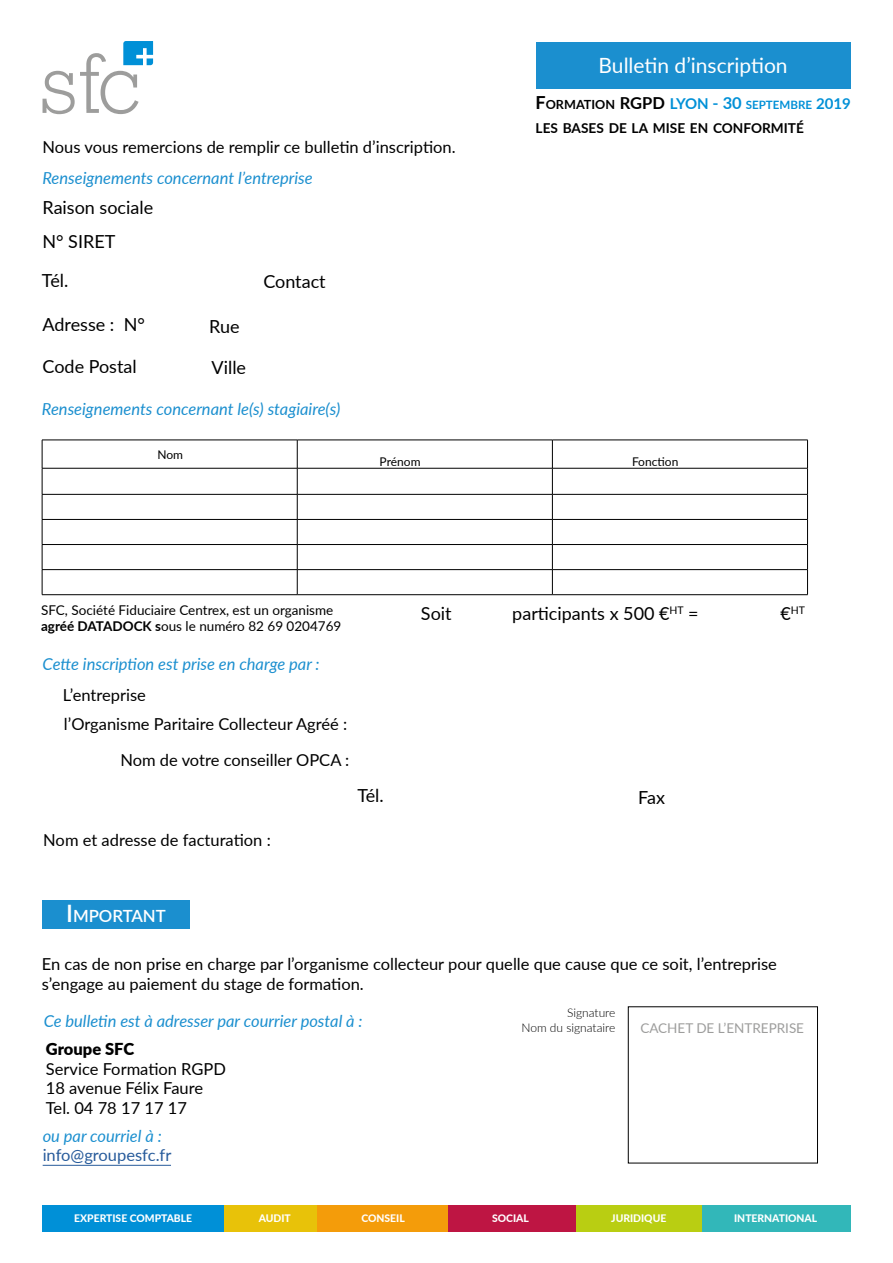
<style>
.page{position:relative;width:893px;height:1263px;background:#fff}
.page>*{position:absolute;margin:0;border:0;box-sizing:border-box;transform-origin:0 0}
.t1{font:21px "Lato";color:#fff}
.t2{font:18px/34px "Lato";color:#000}
.t3{font:600 16.8px "Lato";color:#fff}
.t4{font:16.5px/19.8px "Lato";color:#000}
.t5{font:italic 16.5px "Lato";color:#1b8fcf}
.t6{font:16.5px "Lato";color:#275b9b}
.t7{font:900 16.5px "Lato";color:#000}
.t8{font:700 13.65px "Lato";color:#000}
.t9{font:13.5px/16.2px "Lato";color:#000}
.t10{font:13.5px "Lato";color:#9d9d9c}
.t11{font:300 12px/15.3px "Lato";color:#000;text-align:right}
.t12{font:12px "Lato";color:#000}
.t13{font:700 11.55px "Lato";color:#0090d7}
.t14{font:10.5px "Lato";color:#000}
.t15{font:800 10.35px "Lato";color:#fff}
.s1{font-size:18px;color:#000}
.s2{font-size:12.6px;color:#000}
.s3{font-size:16.5px;color:#000}
.s4{font-size:15px}
.s5{font-size:16.5px}
.s6{font-weight:700}
.s7{font-size:18px}
.s8{font-size:24px}
</style>
<div class="page">
<div style="left:536px;top:43px;width:314px;height:46px;background:#1b8fcf"></div>
<svg style="left:43px;top:41px;width:110px;height:73px"></svg>
<hr style="left:552px;top:594px;width:256px;height:1px;background:#000">
<hr style="left:42px;top:440px;width:255px;height:1px;background:#000">
<hr style="left:42px;top:468px;width:255px;height:1px;background:#000">
<hr style="left:297px;top:440px;width:255px;height:1px;background:#000">
<hr style="left:297px;top:468px;width:255px;height:1px;background:#000">
<hr style="left:552px;top:440px;width:256px;height:1px;background:#000">
<hr style="left:552px;top:468px;width:256px;height:1px;background:#000">
<hr style="left:552px;top:494px;width:256px;height:1px;background:#000">
<hr style="left:297px;top:494px;width:255px;height:1px;background:#000">
<hr style="left:297px;top:519px;width:255px;height:1px;background:#000">
<hr style="left:297px;top:544px;width:255px;height:1px;background:#000">
<hr style="left:552px;top:569px;width:256px;height:1px;background:#000">
<hr style="left:42px;top:494px;width:255px;height:1px;background:#000">
<hr style="left:42px;top:519px;width:255px;height:1px;background:#000">
<hr style="left:42px;top:544px;width:255px;height:1px;background:#000">
<hr style="left:42px;top:569px;width:255px;height:1px;background:#000">
<svg style="left:42px;top:440px;width:1px;height:154px"></svg>
<hr style="left:42px;top:594px;width:255px;height:1px;background:#000">
<hr style="left:297px;top:569px;width:255px;height:1px;background:#000">
<svg style="left:297px;top:440px;width:1px;height:154px"></svg>
<hr style="left:297px;top:594px;width:255px;height:1px;background:#000">
<hr style="left:552px;top:519px;width:256px;height:1px;background:#000">
<svg style="left:552px;top:440px;width:1px;height:154px"></svg>
<svg style="left:807px;top:440px;width:1px;height:154px"></svg>
<hr style="left:552px;top:544px;width:256px;height:1px;background:#000">
<div style="left:43px;top:900px;width:147px;height:28px;background:#1b8fcf"></div>
<div style="left:628px;top:1006px;width:190px;height:157px;border:1px solid #000"></div>
<hr style="left:43px;top:1165px;width:128px;height:1px;background:#275b9b">
<div style="left:42px;top:1205px;width:183px;height:27px;background:#0090d7"></div>
<div style="left:225px;top:1205px;width:93px;height:27px;background:#e8c209"></div>
<div style="left:318px;top:1205px;width:130px;height:27px;background:#f49c0a"></div>
<div style="left:448px;top:1205px;width:128px;height:27px;background:#be1543"></div>
<div style="left:576px;top:1205px;width:125px;height:27px;background:#b9ce12"></div>
<div style="left:701px;top:1205px;width:149px;height:27px;background:#32b7b9"></div>
<p class="t1" style="left:599px;top:50px;width:191px">Bulletin d’inscription</p>
<p class="t13" style="left:536px;top:97px;width:317px"><span class="s1">F</span><span class="s2">ORMATION</span> <span class="s3">RGPD</span> <span class="s4">LYON</span> <span class="s5">- 30</span> SEPTEMBRE <span class="s4">2019</span></p>
<p class="t8" style="left:536px;top:118px;width:270px">LES BASES DE LA MISE EN CONFORMITÉ</p>
<p class="t4" style="left:43px;top:136px;width:415px">Nous vous remercions de remplir ce bulletin d’inscription.</p>
<p class="t5" style="left:43px;top:167px;width:272px">Renseignements concernant l’entreprise</p>
<p class="t2" style="left:43px;top:190px;width:112px">Raison sociale<br>N° SIRET</p>
<p class="t2" style="left:42px;top:262px;width:28px">Tél.</p>
<p class="t2" style="left:263px;top:264px;width:64px">Contact</p>
<p class="t2" style="left:43px;top:306px;width:104px">Adresse : N°</p>
<p class="t2" style="left:209px;top:308px;width:32px">Rue</p>
<p class="t2" style="left:43px;top:349px;width:96px">Code Postal</p>
<p class="t2" style="left:212px;top:350px;width:36px">Ville</p>
<p class="t5" style="left:42px;top:397px;width:300px">Renseignements concernant le(s) stagiaire(s)</p>
<p class="t12" style="left:157px;top:446px;width:27px">Nom</p>
<p class="t12" style="left:380px;top:453px;width:42px">Prénom</p>
<p class="t12" style="left:632px;top:453px;width:48px">Fonction</p>
<p class="t9" style="left:41px;top:601px;width:302px">SFC, Société Fiduciaire Centrex, est un organisme <span class="s6">agréé DATADOCK s</span>ous le numéro 82 69 0204769</p>
<p class="t2" style="left:421px;top:595px;width:32px">Soit</p>
<p class="t2" style="left:512px;top:596px;width:188px">participants x 500 €<sup>HT</sup> =</p>
<p class="t14" style="left:780px;top:603px;width:26px"><span class="s7">€</span>HT</p>
<p class="t5" style="left:43px;top:652px;width:279px">Cette inscription est prise en charge par :</p>
<p class="t4" style="left:63px;top:679px;width:286px;line-height:29.7px">L’entreprise<br>l’Organisme Paritaire Collecteur Agréé :</p>
<p class="t4" style="left:120px;top:749px;width:230px">Nom de votre conseiller OPCA :</p>
<p class="t2" style="left:357px;top:778px;width:28px">Tél.</p>
<p class="t2" style="left:638px;top:779px;width:28px">Fax</p>
<p class="t4" style="left:43px;top:830px;width:229px">Nom et adresse de facturation :</p>
<p class="t3" style="left:66px;top:904px;width:101px"><span class="s8">I</span>MPORTANT</p>
<p class="t4" style="left:42px;top:953px;width:737px">En cas de non prise en charge par l’organisme collecteur pour quelle que cause que ce soit, l’entreprise s’engage au paiement du stage de formation.</p>
<p class="t5" style="left:44px;top:1009px;width:320px">Ce bulletin est à adresser par courrier postal à :</p>
<p class="t7" style="left:46px;top:1036px;width:90px">Groupe SFC</p>
<p class="t4" style="left:46px;top:1058px;width:182px">Service Formation RGPD<br>18 avenue Félix Faure<br>Tel. 04 78 17 17 17</p>
<p class="t5" style="left:43px;top:1124px;width:121px">ou par courriel à :</p>
<p class="t6" style="left:43px;top:1144px;width:130px">info@groupesfc.fr</p>
<p class="t11" style="left:521px;top:1004px;width:96px">Signature<br>Nom du signataire</p>
<p class="t10" style="left:640px;top:1018px;width:165px">CACHET DE L’ENTREPRISE</p>
<p class="t15" style="left:74px;top:1210px;width:119px">EXPERTISE COMPTABLE</p>
<p class="t15" style="left:259px;top:1210px;width:34px">AUDIT</p>
<p class="t15" style="left:361px;top:1210px;width:45px">CONSEIL</p>
<p class="t15" style="left:492px;top:1210px;width:38px">SOCIAL</p>
<p class="t15" style="left:611px;top:1210px;width:57px">JURIDIQUE</p>
<p class="t15" style="left:734px;top:1210px;width:85px">INTERNATIONAL</p>
</div>
